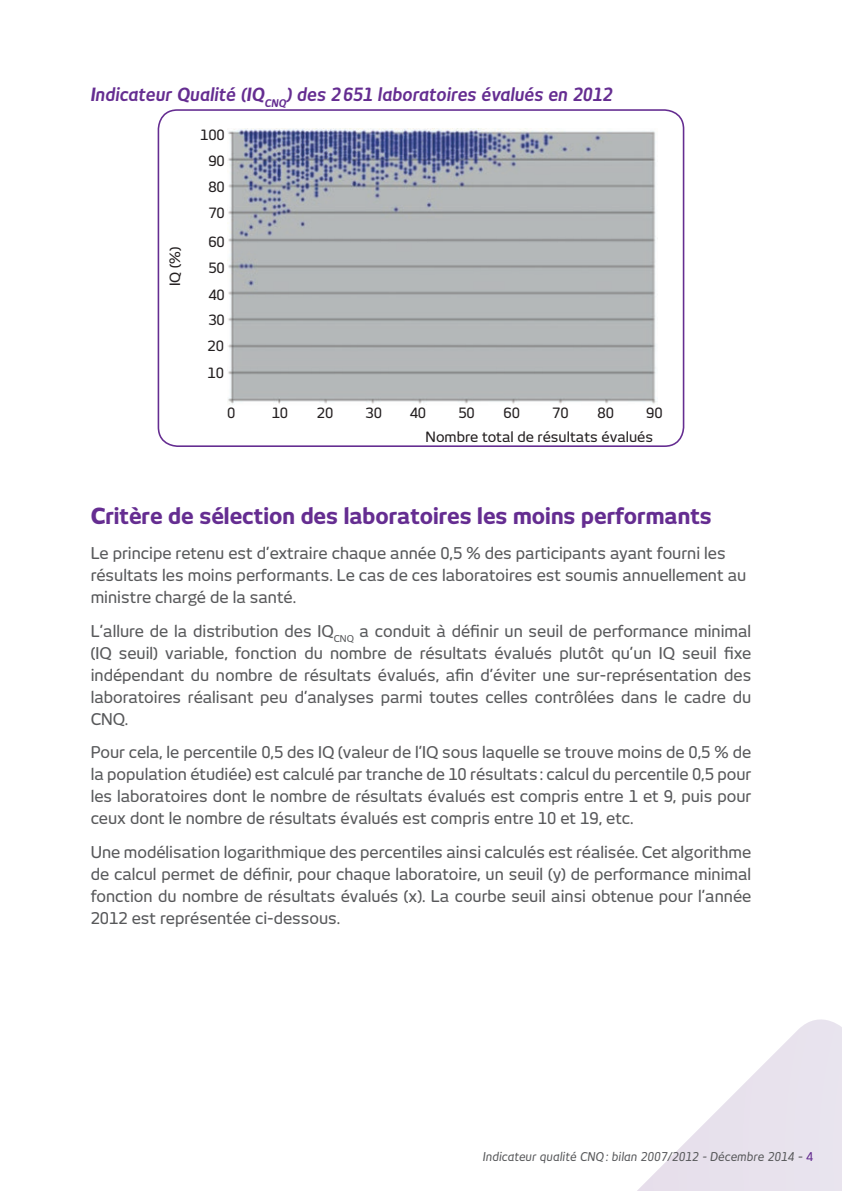
<style>
.page{position:relative;width:842px;height:1191px;background:#fff}
.page>*{position:absolute;margin:0;border:0;box-sizing:border-box;transform-origin:0 0}
.t1{font:800 22px "New June";color:#652d91}
.t2{font:italic 700 18px "New June";color:#652d91}
.t3{font:500 16px/22px "New June";color:#57585a;text-align:justify}
.t4{font:500 14px "New June";color:#231f20}
.t5{font:italic 500 12px "New June";color:#57585a}
.s1{font-style:normal}
.s2{font-style:normal;color:#652d91}
</style>
<div class="page">
<img style="left:228px;top:128px;width:429px;height:277px">
<div style="left:158px;top:109px;width:526px;height:338px;border:2px solid #652d91;border-radius:19px"></div>
<svg style="left:637px;top:1019px;width:205px;height:172px"></svg>
<p class="t2" style="left:91px;top:83px;width:523px">Indicateur Qualité (IQ<sub>CNQ</sub>) des 2651 laboratoires évalués en 2012</p>
<p class="t4" style="left:200px;top:127px;width:26px">100</p>
<p class="t4" style="left:208px;top:152px;width:18px">90</p>
<p class="t4" style="left:208px;top:179px;width:18px">80</p>
<p class="t4" style="left:167px;top:286px;width:41px;rotate:-90deg">IQ (%)</p>
<p class="t4" style="left:208px;top:205px;width:18px">70</p>
<p class="t4" style="left:208px;top:234px;width:18px">60</p>
<p class="t4" style="left:208px;top:259px;width:18px">50</p>
<p class="t4" style="left:208px;top:286px;width:18px">40</p>
<p class="t4" style="left:208px;top:312px;width:18px">30</p>
<p class="t4" style="left:208px;top:337px;width:18px">20</p>
<p class="t4" style="left:208px;top:364px;width:18px">10</p>
<p class="t4" style="left:366px;top:404px;width:18px">30</p>
<p class="t4" style="left:458px;top:404px;width:18px">50</p>
<p class="t4" style="left:552px;top:404px;width:18px">70</p>
<p class="t4" style="left:646px;top:404px;width:18px">90</p>
<p class="t4" style="left:227px;top:404px;width:10px">0</p>
<p class="t4" style="left:272px;top:404px;width:18px">10</p>
<p class="t4" style="left:317px;top:404px;width:18px">20</p>
<p class="t4" style="left:410px;top:404px;width:18px">40</p>
<p class="t4" style="left:504px;top:404px;width:18px">60</p>
<p class="t4" style="left:597px;top:404px;width:18px">80</p>
<p class="t4" style="left:426px;top:428px;width:229px">Nombre total de résultats évalués</p>
<h1 class="t1" style="left:91px;top:503px;width:623px">Critère de sélection des laboratoires les moins performants</h1>
<p class="t3" style="left:91px;top:542px;width:657px;text-align:left">Le principe retenu est d’extraire chaque année 0,5 % des participants ayant fourni les résultats les moins performants. Le cas de ces laboratoires est soumis annuellement au ministre chargé de la santé.</p>
<p class="t3" style="left:91px;top:620px;width:662px">L’allure de la distribution des IQ<sub>CNQ</sub> a conduit à définir un seuil de performance minimal (IQ seuil) variable, fonction du nombre de résultats évalués plutôt qu’un IQ seuil fixe indépendant du nombre de résultats évalués, afin d’éviter une sur-représentation des laboratoires réalisant peu d’analyses parmi toutes celles contrôlées dans le cadre du CNQ.</p>
<p class="t3" style="left:91px;top:741px;width:662px">Pour cela, le percentile 0,5 des IQ (valeur de l’IQ sous laquelle se trouve moins de 0,5 % de la population étudiée) est calculé par tranche de 10 résultats: calcul du percentile 0,5 pour les laboratoires dont le nombre de résultats évalués est compris entre 1 et 9, puis pour ceux dont le nombre de résultats évalués est compris entre 10 et 19, etc.</p>
<p class="t3" style="left:91px;top:840px;width:662px">Une modélisation logarithmique des percentiles ainsi calculés est réalisée. Cet algorithme de calcul permet de définir, pour chaque laboratoire, un seuil (y) de performance minimal fonction du nombre de résultats évalués (x). La courbe seuil ainsi obtenue pour l’année 2012 est représentée ci-dessous.</p>
<p class="t5" style="left:483px;top:1149px;width:331px">Indicateur qualité CNQ: bilan 2007/2012 - Décembre 2014 <span class="s1">-</span> <span class="s2">4</span></p>
</div>
